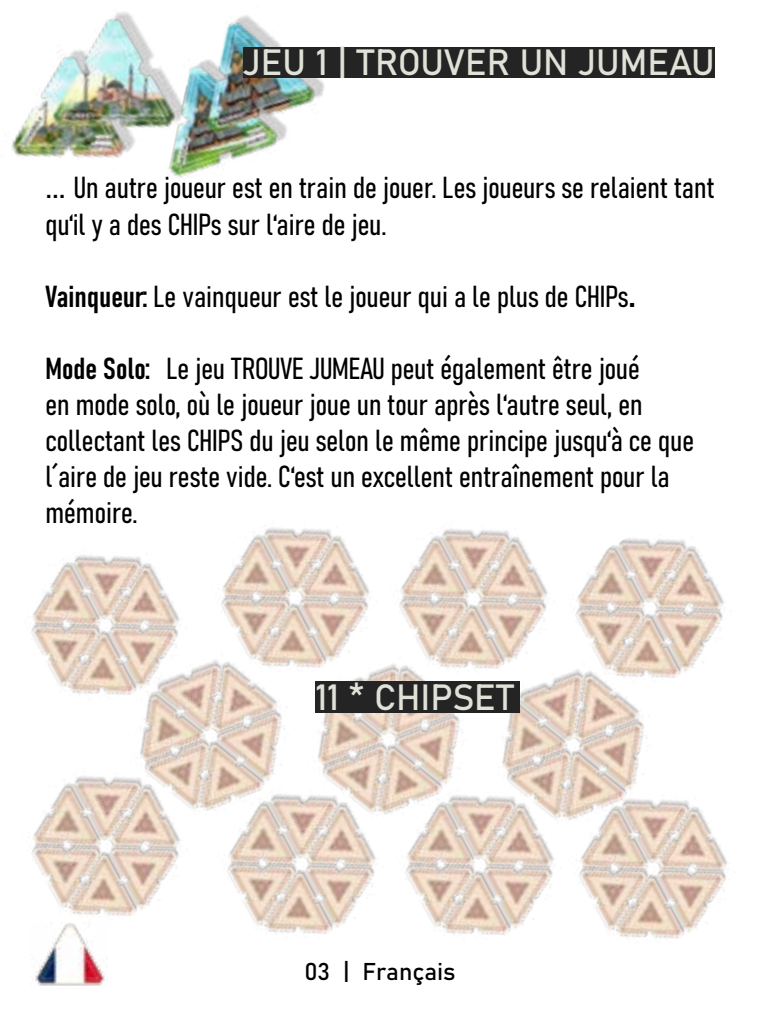
<style>
.page{position:relative;width:760px;height:1010px;background:#fff}
.page>*{position:absolute;margin:0;border:0;box-sizing:border-box;transform-origin:0 0}
.t1{font:36px "Bahnschrift";color:#e0e2d7}
.t2{font:30px/36px "Bahnschrift";color:#000}
.t3{font:24px "Bahnschrift";color:#000}
</style>
<div class="page">
<img style="left:11px;top:12px;width:338px;height:166px">
<img style="left:31px;top:555px;width:149px;height:140px">
<img style="left:221px;top:527px;width:149px;height:106px">
<img style="left:399px;top:529px;width:149px;height:109px">
<img style="left:575px;top:538px;width:149px;height:139px">
<img style="left:31px;top:776px;width:149px;height:140px">
<img style="left:227px;top:837px;width:149px;height:97px">
<img style="left:405px;top:841px;width:147px;height:94px">
<img style="left:552px;top:800px;width:176px;height:139px">
<img style="left:103px;top:629px;width:210px;height:208px">
<img style="left:281px;top:633px;width:210px;height:208px">
<img style="left:466px;top:638px;width:209px;height:209px">
<div style="left:315px;top:681px;width:204px;height:30px;background:#242425"></div>
<img style="left:35px;top:923px;width:70px;height:63px">
<div style="left:243px;top:47px;width:471px;height:30px;background:#242425"></div>
<p class="t1" style="left:243px;top:35px;width:473px">JEU 1 | TROUVER UN JUMEAU</p>
<p class="t2" style="left:45px;top:168px;width:670px">... Un autre joueur est en train de jouer. Les joueurs se relaient tant qu‘il y a des CHIPs sur l‘aire de jeu.</p>
<p class="t2" style="left:45px;top:276px;width:591px">Vainqueur: Le vainqueur est le joueur qui a le plus de CHIPs.</p>
<p class="t2" style="left:45px;top:348px;width:650px">Mode Solo: Le jeu TROUVE JUMEAU peut également être joué<br>en mode solo, où le joueur joue un tour après l‘autre seul, en collectant les CHIPS du jeu selon le même principe jusqu‘à ce que l´aire de jeu reste vide. C‘est un excellent entraînement pour la mémoire.</p>
<p class="t1" style="left:315px;top:669px;width:200px">11 * CHIPSET</p>
<p class="t3" style="left:304px;top:952px;width:153px">03 | Français</p>
</div>
